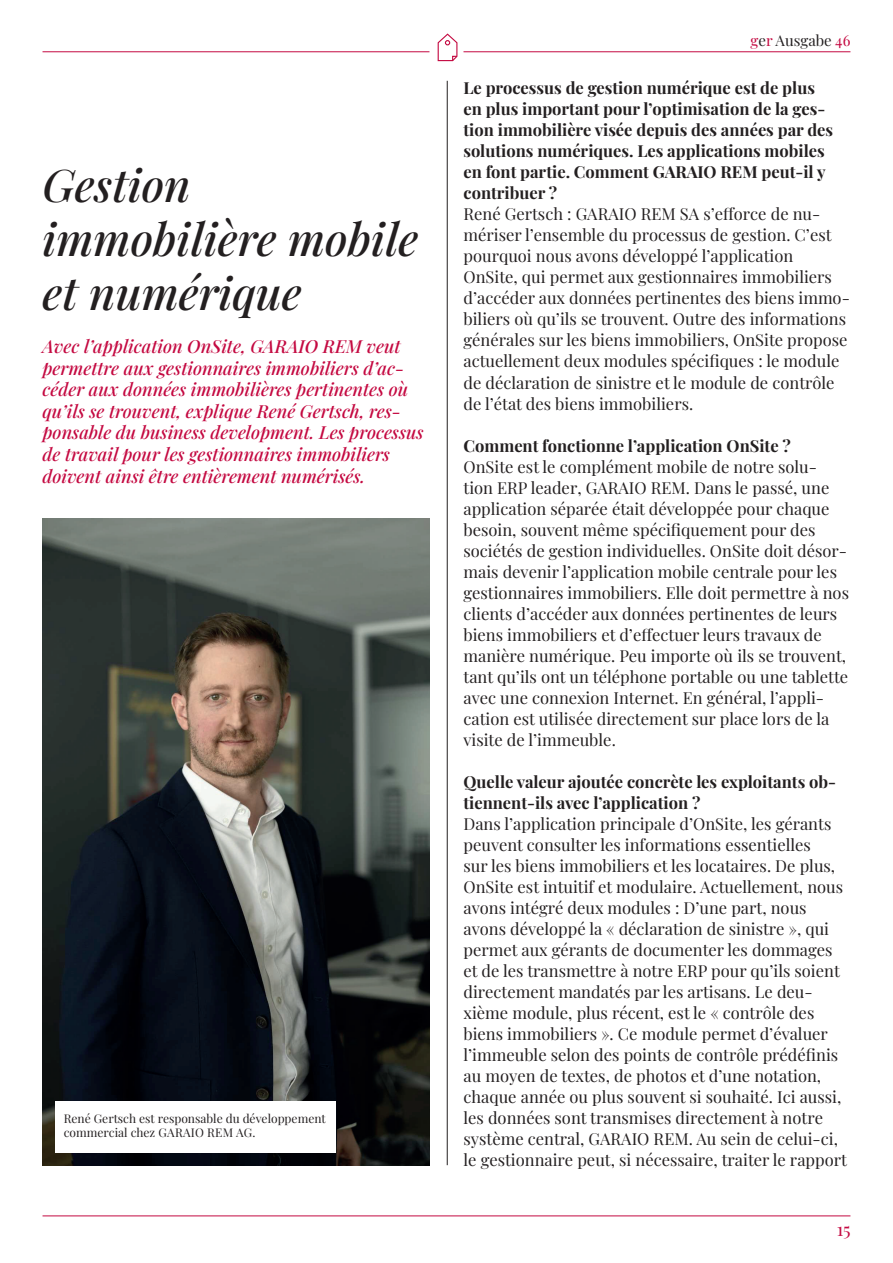
<style>
.page{position:relative;width:893px;height:1263px;background:#fff}
.page>*{position:absolute;margin:0;border:0;box-sizing:border-box;transform-origin:0 0}
.t1{font:italic 500 45px/54px "Playfair Display";color:#231f20}
.t2{font:italic 500 18px/21.6px "Playfair Display";color:#c40941}
.t3{font:18px "Playfair Display";color:#c40941}
.t4{font:16.5px/21px "Playfair Display";color:#231f20}
.t5{font:700 16.5px/21px "Playfair Display";color:#231f20}
.t6{font:15px "Playfair Display";color:#231f20}
.t7{font:12px/14.4px "Playfair Display";color:#231f20}
.s1{color:#c40941}
</style>
<div class="page">
<img style="left:43px;top:519px;width:386px;height:646px">
<div style="left:55px;top:1101px;width:281px;height:51px;background:#fff"></div>
<hr style="left:447px;top:81px;width:1px;height:1084px;background:#231f20">
<hr style="left:43px;top:1215px;width:807px;height:1px;background:#c40941">
<hr style="left:43px;top:51px;width:386px;height:1px;background:#c40941">
<hr style="left:463px;top:51px;width:387px;height:1px;background:#c40941">
<svg style="left:437px;top:33px;width:21px;height:29px"></svg>
<h1 class="t1" style="left:43px;top:154px;width:377px">Gestion immobilière mobile et numérique</h1>
<p class="t2" style="left:43px;top:334px;width:383px">Avec l’application OnSite, GARAIO REM veut permettre aux gestionnaires immobiliers d’ac&shy;céder aux données immobilières pertinentes où qu’ils se trouvent, explique René Gertsch, res&shy;ponsable du business development. Les processus de travail pour les gestionnaires immobiliers doivent ainsi être entièrement numérisés.</p>
<p class="t7" style="left:64px;top:1110px;width:264px">René Gertsch est responsable du développement commercial chez GARAIO REM AG.</p>
<p class="t6" style="left:750px;top:29px;width:101px"><span class="s1">g</span>e<span class="s1">r</span> Ausgabe <span class="s1">46</span></p>
<p class="t5" style="left:463px;top:76px;width:371px">Le processus de gestion numérique est de plus en plus important pour l’optimisation de la ges&shy;tion immobilière visée depuis des années par des solutions numériques. Les applications mobiles en font partie. Comment GARAIO REM peut-il y contribuer ?</p>
<p class="t4" style="left:463px;top:202px;width:388px">René Gertsch : GARAIO REM SA s’efforce de nu&shy;mériser l’ensemble du processus de gestion. C’est pourquoi nous avons développé l’application OnSite, qui permet aux gestionnaires immobiliers d’accéder aux données pertinentes des biens immo&shy;biliers où qu’ils se trouvent. Outre des informations générales sur les biens immobiliers, OnSite propose actuellement deux modules spécifiques : le module de déclaration de sinistre et le module de contrôle de l’état des biens immobiliers.</p>
<p class="t5" style="left:463px;top:433px;width:329px">Comment fonctionne l’application OnSite ?</p>
<p class="t4" style="left:463px;top:454px;width:387px">OnSite est le complément mobile de notre solu&shy;tion ERP leader, GARAIO REM. Dans le passé, une application séparée était développée pour chaque besoin, souvent même spécifiquement pour des sociétés de gestion individuelles. OnSite doit désor&shy;mais devenir l’application mobile centrale pour les gestionnaires immobiliers. Elle doit permettre à nos clients d’accéder aux données pertinentes de leurs biens immobiliers et d’effectuer leurs travaux de manière numérique. Peu importe où ils se trouvent, tant qu’ils ont un téléphone portable ou une tablette avec une connexion Internet. En général, l’appli&shy;cation est utilisée directement sur place lors de la visite de l’immeuble.</p>
<p class="t5" style="left:463px;top:769px;width:374px">Quelle valeur ajoutée concrète les exploitants ob&shy;tiennent-ils avec l’application ?</p>
<p class="t4" style="left:463px;top:811px;width:385px">Dans l’application principale d’OnSite, les gérants peuvent consulter les informations essentielles<br>sur les biens immobiliers et les locataires. De plus, OnSite est intuitif et modulaire. Actuellement, nous avons intégré deux modules : D’une part, nous avons développé la « déclaration de sinistre », qui permet aux gérants de documenter les dommages et de les transmettre à notre ERP pour qu’ils soient directement mandatés par les artisans. Le deu&shy;xième module, plus récent, est le « contrôle des biens immobiliers ». Ce module permet d’évaluer l’immeuble selon des points de contrôle prédéfinis au moyen de textes, de photos et d’une notation, chaque année ou plus souvent si souhaité. Ici aussi, les données sont transmises directement à notre système central, GARAIO REM. Au sein de celui-ci, le gestionnaire peut, si nécessaire, traiter le rapport</p>
<p class="t3" style="left:837px;top:1215px;width:15px">15</p>
</div>
